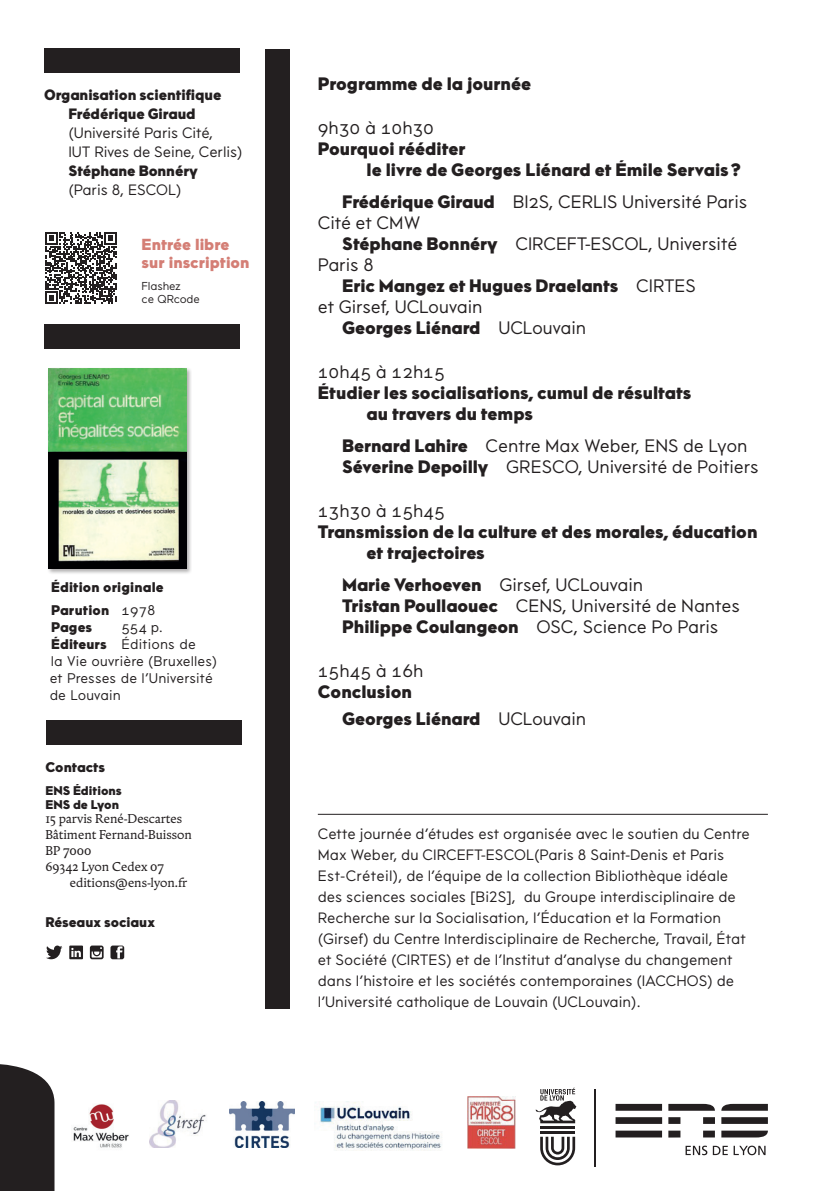
<style>
.page{position:relative;width:840px;height:1191px;background:#fff}
.page>*{position:absolute;margin:0;border:0;box-sizing:border-box;transform-origin:0 0}
.SOMMAIRE_Titre_chapi{font:18px/21px "Maax ENS";letter-spacing:-.005em;color:#231f20}
.SOMMAIRE_Titres_Part{font:18px/21px "Maax ENS Black";color:#231f20}
.SOMMAIRE_Titre_chapi-2{font:18px/21px "Maax ENS Black";letter-spacing:-.005em;color:#231f20}
.SOMMAIRE_Titres_Part-2{font:18px "Maax ENS";color:#231f20}
.texte_11_5_12_189{font:16px/18px "Maax ENS Black";color:#d47e75}
.SOMMAIRE_biographie{font:15px/21px "Maax ENS";color:#231f20}
.SOMMAIRE_Titre_chapi-3{font:15px/19px "Maax ENS";letter-spacing:-.005em;color:#231f20}
.SOMMAIRE_Titre_chapi-4{font:15px "Maax ENS Black";letter-spacing:-.005em;color:#231f20}
.Recto_Informations_C{font:14px/17px "Maax ENS";letter-spacing:.01em;color:#231f20}
.Recto_Informations_C-2{font:14px "Maax ENS Black";letter-spacing:.01em;color:#231f20}
.Contact_titres_coule{font:14px "Maax ENS Black";color:#231f20}
.txt_contact{font:12.6px "Zenith ENS400 os 20";color:#231f20}
.txt_contact-2{font:12.6px "Maax ENS Black";color:#231f20}
.texte_11_5_12_189-2{font:11.6px/12.4px "Maax ENS";letter-spacing:-.01em;color:#231f20}
.s1{font-family:"Maax ENS"}
.s2{font-family:"Maax ENS Black"}
</style>
<div class="page">
<hr style="left:317px;top:814px;width:450px;height:1px;background:#231f20">
<svg style="left:46px;top:945px;width:16px;height:14px"></svg>
<svg style="left:110px;top:945px;width:14px;height:14px"></svg>
<div style="left:69px;top:945px;width:14px;height:14px;background:#231f20"></div>
<svg style="left:71px;top:948px;width:10px;height:9px"></svg>
<svg style="left:90px;top:945px;width:14px;height:14px"></svg>
<div style="left:265px;top:49px;width:25px;height:959px;background:#231f20"></div>
<div style="left:46px;top:720px;width:195px;height:25px;background:#231f20"></div>
<div style="left:44px;top:49px;width:195px;height:24px;background:#231f20"></div>
<div style="left:44px;top:324px;width:195px;height:24px;background:#231f20"></div>
<svg style="left:540px;top:1136px;width:35px;height:29px"></svg>
<hr style="left:540px;top:1131px;width:35px;height:3px;background:#231f20">
<hr style="left:540px;top:1126px;width:35px;height:2px;background:#231f20">
<svg style="left:535px;top:1087px;width:41px;height:36px"></svg>
<hr style="left:594px;top:1089px;width:1px;height:77px;background:#231f20">
<svg style="left:615px;top:1103px;width:46px;height:34px"></svg>
<svg style="left:668px;top:1103px;width:46px;height:34px"></svg>
<svg style="left:721px;top:1103px;width:46px;height:34px"></svg>
<svg style="left:685px;top:1145px;width:42px;height:10px"></svg>
<svg style="left:733px;top:1145px;width:32px;height:10px"></svg>
<svg style="left:0;top:1064px;width:54px;height:127px;background:#312d2e"></svg>
<svg style="left:45px;top:232px;width:72px;height:72px"></svg>
<div style="left:47px;top:367px;width:144px;height:208px;background:#231f20;opacity:.36"></div>
<img style="left:48px;top:368px;width:138px;height:201px">
<img style="left:73px;top:1104px;width:56px;height:44px">
<img style="left:467px;top:1096px;width:48px;height:52px">
<img style="left:315px;top:1101px;width:127px;height:50px">
<img style="left:150px;top:1100px;width:56px;height:47px">
<img style="left:229px;top:1101px;width:65px;height:46px">
<p class="SOMMAIRE_Titre_chapi-4" style="left:44px;top:84px;width:179px">Organisation scientifique</p>
<p class="SOMMAIRE_Titre_chapi-4" style="left:68px;top:103px;width:129px">Frédérique Giraud</p>
<p class="SOMMAIRE_Titre_chapi-3" style="left:68px;top:124px;width:176px">(Université Paris Cité,<br>IUT Rives de Seine, Cerlis)</p>
<p class="SOMMAIRE_Titre_chapi-4" style="left:68px;top:160px;width:131px">Stéphane Bonnéry</p>
<p class="SOMMAIRE_Titre_chapi-3" style="left:68px;top:181px;width:114px">(Paris 8, ESCOL)</p>
<p class="texte_11_5_12_189" style="left:141px;top:236px;width:109px">Entrée libre sur inscription</p>
<p class="texte_11_5_12_189-2" style="left:141px;top:280px;width:60px">Flashez<br>ce QRcode</p>
<p class="Recto_Informations_C-2" style="left:51px;top:577px;width:114px">Édition originale</p>
<p class="Recto_Informations_C-2" style="left:51px;top:600px;width:106px">Parution <span class="s1">1978</span></p>
<p class="Recto_Informations_C-2" style="left:51px;top:617px;width:43px">Pages</p>
<p class="Recto_Informations_C" style="left:121px;top:618px;width:43px">554 p.</p>
<p class="Recto_Informations_C" style="left:50px;top:635px;width:169px"><span class="s2">Éditeurs</span> Éditions de<br>la Vie ouvrière (Bruxelles) et Presses de l’Université de Louvain</p>
<p class="Contact_titres_coule" style="left:45px;top:757px;width:61px">Contacts</p>
<p class="txt_contact-2" style="left:45px;top:781px;width:78px">ENS Éditions</p>
<p class="txt_contact-2" style="left:45px;top:795px;width:75px">ENS de Lyon</p>
<p class="txt_contact" style="left:45px;top:809px;width:138px">15 parvis René-Descartes</p>
<p class="txt_contact" style="left:45px;top:825px;width:148px">Bâtiment Fernand-Buisson</p>
<p class="txt_contact" style="left:45px;top:841px;width:48px">BP 7000</p>
<p class="txt_contact" style="left:45px;top:857px;width:120px">69342 Lyon Cedex 07</p>
<p class="txt_contact" style="left:70px;top:873px;width:119px">editions@ens-lyon.fr</p>
<p class="Contact_titres_coule" style="left:45px;top:912px;width:111px">Réseaux sociaux</p>
<p class="SOMMAIRE_Titres_Part" style="left:317px;top:74px;width:215px">Programme de la journée</p>
<p class="SOMMAIRE_Titres_Part-2" style="left:317px;top:115px;width:118px">9h30 à 10h30</p>
<p class="SOMMAIRE_Titres_Part" style="left:366px;top:138px;width:375px;text-indent:-49px">Pourquoi rééditer<br>le livre de Georges Liénard et Émile Servais ?</p>
<p class="SOMMAIRE_Titre_chapi" style="left:317px;top:191px;width:431px;text-indent:24px"><span class="s2">Frédérique Giraud</span> BI2S, CERLIS Université Paris<br>Cité et CMW</p>
<p class="SOMMAIRE_Titre_chapi" style="left:317px;top:233px;width:421px;text-indent:24px"><span class="s2">Stéphane Bonnéry</span> CIRCEFT-ESCOL, Université<br>Paris 8</p>
<p class="SOMMAIRE_Titre_chapi-2" style="left:317px;top:276px;width:379px;text-indent:24px">Eric Mangez et Hugues Draelants <span class="s1">CIRTES et Girsef, UCLouvain</span></p>
<p class="SOMMAIRE_Titre_chapi-2" style="left:342px;top:318px;width:245px">Georges Liénard <span class="s1">UCLouvain</span></p>
<p class="SOMMAIRE_Titres_Part-2" style="left:317px;top:359px;width:128px">10h45 à 12h15</p>
<p class="SOMMAIRE_Titres_Part" style="left:366px;top:382px;width:326px;text-indent:-49px">Étudier les socialisations, cumul de résultats au travers du temps</p>
<p class="SOMMAIRE_Titre_chapi" style="left:342px;top:435px;width:406px"><span class="s2">Bernard Lahire</span> Centre Max Weber, ENS de Lyon</p>
<p class="SOMMAIRE_Titre_chapi" style="left:342px;top:456px;width:418px"><span class="s2">Séverine Depoilly</span> GRESCO, Université de Poitiers</p>
<p class="SOMMAIRE_Titres_Part-2" style="left:317px;top:498px;width:128px">13h30 à 15h45</p>
<p class="SOMMAIRE_Titres_Part" style="left:366px;top:521px;width:392px;text-indent:-49px">Transmission de la culture et des morales, éducation et trajectoires</p>
<p class="SOMMAIRE_Titre_chapi" style="left:342px;top:574px;width:302px"><span class="s2">Marie Verhoeven</span> Girsef, UCLouvain</p>
<p class="SOMMAIRE_Titre_chapi" style="left:342px;top:595px;width:399px"><span class="s2">Tristan Poullaouec</span> CENS, Université de Nantes</p>
<p class="SOMMAIRE_Titre_chapi-2" style="left:342px;top:617px;width:377px">Philippe Coulangeon <span class="s1">OSC, Science Po Paris</span></p>
<p class="SOMMAIRE_Titres_Part-2" style="left:317px;top:658px;width:107px">15h45 à 16h</p>
<p class="SOMMAIRE_Titres_Part" style="left:317px;top:681px;width:96px">Conclusion</p>
<p class="SOMMAIRE_Titre_chapi-2" style="left:342px;top:708px;width:245px">Georges Liénard <span class="s1">UCLouvain</span></p>
<p class="SOMMAIRE_biographie" style="left:317px;top:823px;width:433px">Cette journée d’études est organisée avec le soutien du Centre Max Weber, du CIRCEFT-ESCOL(Paris 8 Saint-Denis et Paris Est-Créteil), de l’équipe de la collection Bibliothèque idéale des sciences sociales [Bi2S], du Groupe interdisciplinaire de Recherche sur la Socialisation, l’Éducation et la Formation (Girsef) du Centre Interdisciplinaire de Recherche, Travail, État et Société (CIRTES) et de l’Institut d’analyse du changement dans l’histoire et les sociétés contemporaines (IACCHOS) de l’Université catholique de Louvain (UCLouvain).</p>
</div>
